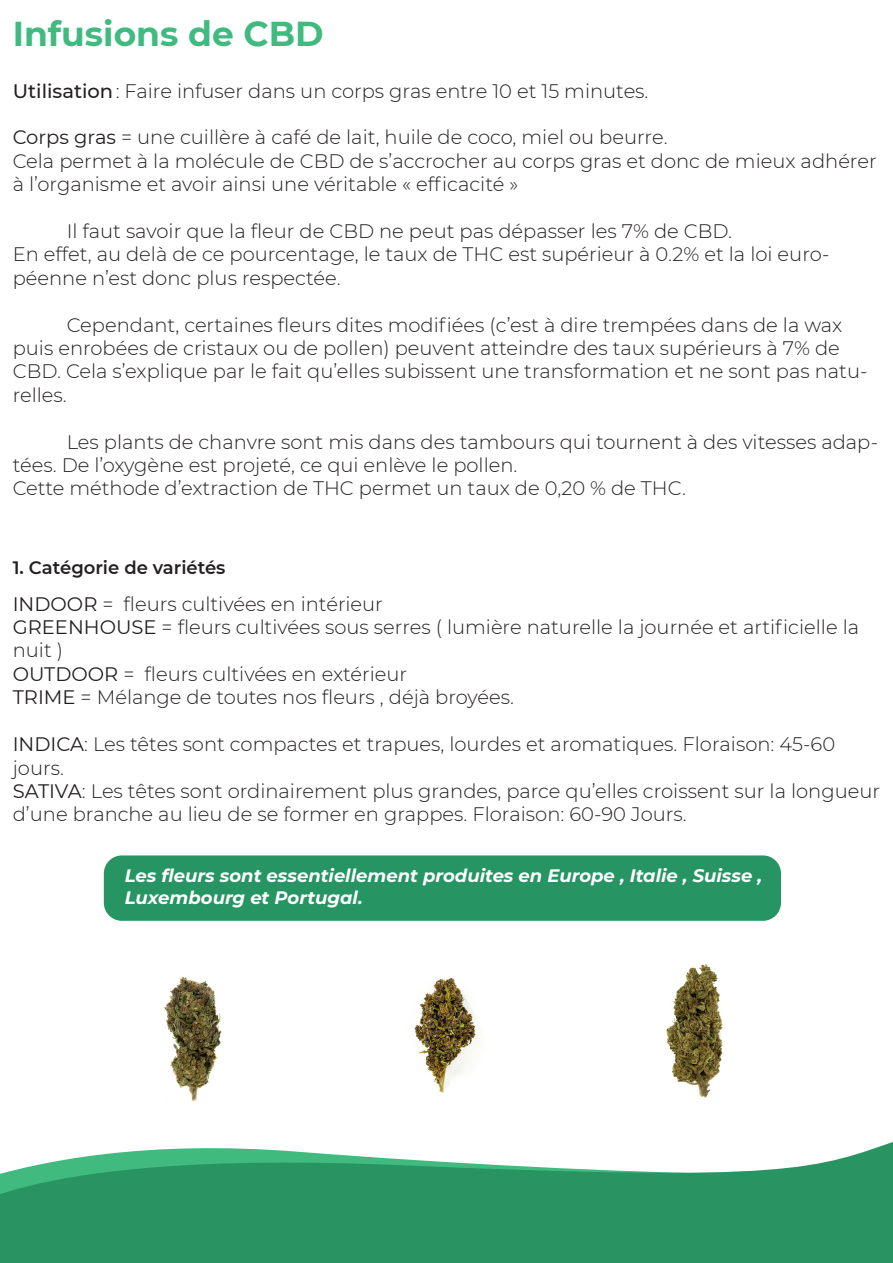
<style>
.page{position:relative;width:893px;height:1263px;background:#fff}
.page>*{position:absolute;margin:0;border:0;box-sizing:border-box;transform-origin:0 0}
.t1{font:700 34.5px "Montserrat";color:#41ba80}
.t2{font:300 19.5px/23.4px "Montserrat";color:#231f20}
.t3{font:italic 700 18px/21.6px "Montserrat";color:#fff}
.t4{font:600 18px "Montserrat";color:#231f20}
.s1{font-weight:500}
.s2{font-weight:400}
</style>
<div class="page">
<svg style="left:0;top:1142px;width:893px;height:121px;fill:#279462"></svg>
<div style="left:104px;top:855px;width:677px;height:66px;background:#269563;border-radius:18px"></div>
<img style="left:164px;top:976px;width:58px;height:126px">
<img style="left:666px;top:964px;width:58px;height:134px">
<img style="left:414px;top:978px;width:65px;height:115px">
<p class="t1" style="left:13px;top:9px;width:313px">Infusions de CBD</p>
<p class="t2" style="left:13px;top:78px;width:637px"><span class="s1">Utilisation</span> : Faire infuser dans un corps gras entre 10 et 15 minutes.</p>
<p class="t2" style="left:13px;top:125px;width:656px"><span class="s2">Corps gras</span> = une cuillère à café de lait, huile de coco, miel ou beurre.</p>
<p class="t2" style="left:13px;top:149px;width:865px">Cela permet à la molécule de CBD de s’accrocher au corps gras et donc de mieux adhérer à l’organisme et avoir ainsi une véritable « efficacité »</p>
<p class="t2" style="left:67px;top:219px;width:667px">Il faut savoir que la fleur de CBD ne peut pas dépasser les 7% de CBD.</p>
<p class="t2" style="left:13px;top:242px;width:818px">En effet, au delà de ce pourcentage, le taux de THC est supérieur à 0.2% et la loi euro&shy;péenne n’est donc plus respectée.</p>
<p class="t2" style="left:13px;top:312px;width:856px;text-indent:54px">Cependant, certaines fleurs dites modifiées (c’est à dire trempées dans de la wax puis enrobées de cristaux ou de pollen) peuvent atteindre des taux supérieurs à 7% de CBD. Cela s’explique par le fait qu’elles subissent une transformation et ne sont pas natu&shy;relles.</p>
<p class="t2" style="left:13px;top:429px;width:867px;text-indent:54px">Les plants de chanvre sont mis dans des tambours qui tournent à des vitesses adap&shy;tées. De l’oxygène est projeté, ce qui enlève le pollen.</p>
<p class="t2" style="left:13px;top:476px;width:675px">Cette méthode d’extraction de THC permet un taux de 0,20 % de THC.</p>
<p class="t4" style="left:13px;top:554px;width:214px">1. Catégorie de variétés</p>
<p class="t2" style="left:13px;top:591px;width:372px"><span class="s2">INDOOR</span> = fleurs cultivées en intérieur</p>
<p class="t2" style="left:13px;top:615px;width:848px"><span class="s2">GREENHOUSE</span> = fleurs cultivées sous serres ( lumière naturelle la journée et artificielle la nuit )</p>
<p class="t2" style="left:13px;top:662px;width:396px"><span class="s2">OUTDOOR</span> = fleurs cultivées en extérieur</p>
<p class="t2" style="left:13px;top:685px;width:503px"><span class="s2">TRIME</span> = Mélange de toutes nos fleurs , déjà broyées.</p>
<p class="t2" style="left:13px;top:732px;width:824px"><span class="s2">INDICA</span>: Les têtes sont compactes et trapues, lourdes et aromatiques. Floraison: 45-60 jours.</p>
<p class="t2" style="left:13px;top:779px;width:869px"><span class="s2">SATIVA</span>: Les têtes sont ordinairement plus grandes, parce qu’elles croissent sur la longueur d’une branche au lieu de se former en grappes. Floraison: 60-90 Jours.</p>
<p class="t3" style="left:125px;top:864px;width:639px">Les fleurs sont essentiellement produites en Europe , Italie , Suisse ,<br>Luxembourg et Portugal.</p>
</div>
